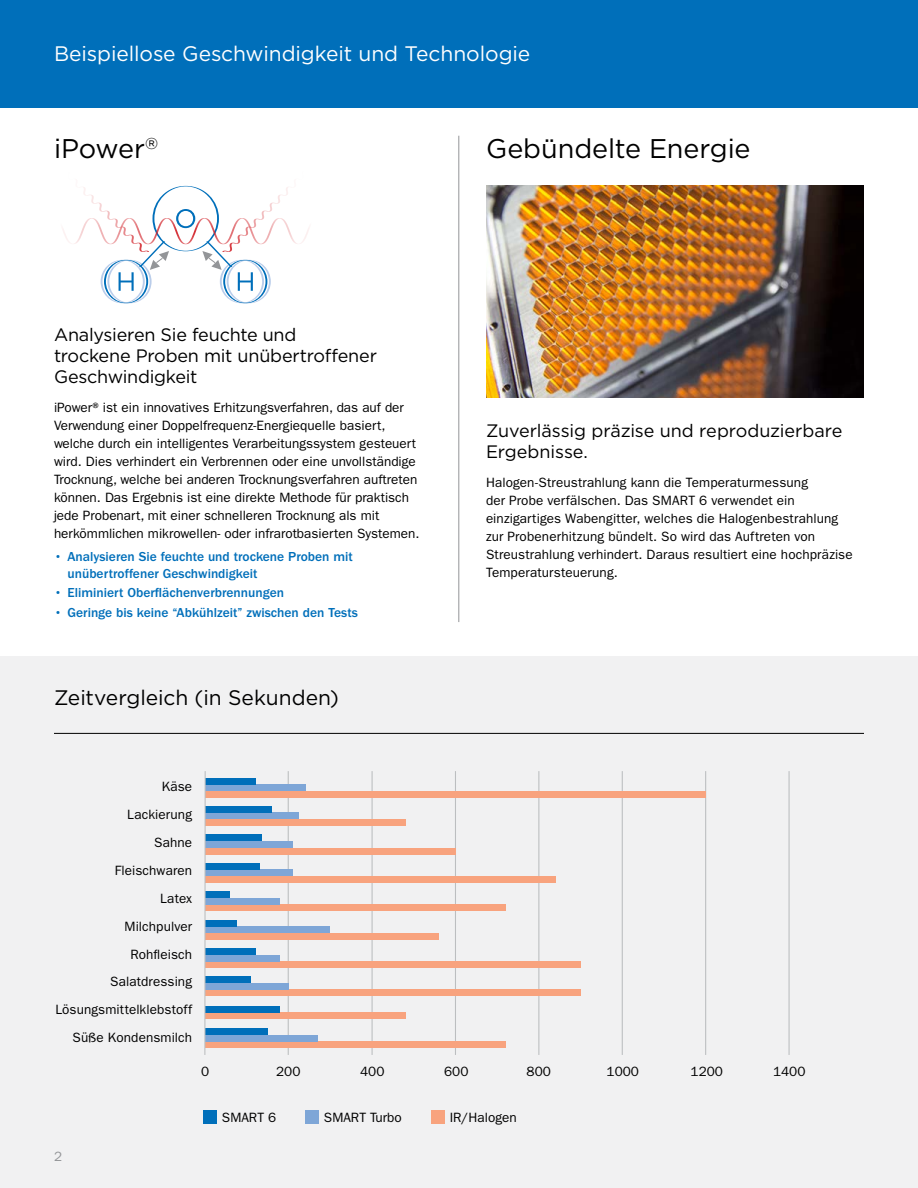
<style>
.page{position:relative;width:918px;height:1188px;background:#fff}
.page>*{position:absolute;margin:0;border:0;box-sizing:border-box;transform-origin:0 0}
.Section_Heading_2{font:27px "Gotham HTF";letter-spacing:-.005em;color:#000}
.Section_Bar{font:21px "Gotham HTF";letter-spacing:-.005em;color:#fff}
.Section_Bar-2{font:21px "Gotham HTF";letter-spacing:-.005em;color:#000}
.Section_Heading__lef{font:18px/21px "Gotham HTF";letter-spacing:-.015em;color:#000}
.Line_List_Heading{font:18px/21px "Gotham HTF";letter-spacing:-.005em;color:#000}
.Paragraph__left_alig{font:13.5px/18px "ITC Franklin Gothic Std";color:#000}
.Line_List_Heading-2{font:13.5px/18px "ITC Franklin Gothic Std";letter-spacing:.01em;color:#000}
.t1{font:500 13.5px/16.5px "ITC Franklin Gothic Std";color:#006fba}
.t2{font:13.5px "ITC Franklin Gothic Std";color:#939598}
</style>
<div class="page">
<div style="left:0;top:657px;width:918px;height:531px;background:#f1f1f2"></div>
<img style="left:486px;top:185px;width:378px;height:213px">
<div style="left:0;top:0;width:918px;height:108px;background:#006fba"></div>
<hr style="left:458px;top:136px;width:1px;height:486px;background:#939598">
<div style="left:108px;top:260px;width:43px;height:44px;border:1px solid #bacdea;border-radius:50%"></div>
<div style="left:101px;top:260px;width:43px;height:44px;border:1px solid #bacdea;border-radius:50%"></div>
<div style="left:227px;top:260px;width:43px;height:44px;border:1px solid #bacdea;border-radius:50%"></div>
<div style="left:220px;top:260px;width:44px;height:44px;border:1px solid #bacdea;border-radius:50%"></div>
<div style="left:104px;top:260px;width:44px;height:44px;border:1px solid #006fba;border-radius:50%"></div>
<div style="left:224px;top:260px;width:43px;height:44px;border:1px solid #006fba;border-radius:50%"></div>
<svg style="left:63px;top:185px;width:246px;height:106px"></svg>
<hr style="left:54px;top:733px;width:810px;height:1px;background:#000">
<div style="left:204px;top:1111px;width:13px;height:13px;background:#006fba"></div>
<div style="left:306px;top:1111px;width:13px;height:13px;background:#7ea6d7"></div>
<div style="left:431px;top:1111px;width:14px;height:13px;background:#f8a37e"></div>
<hr style="left:789px;top:771px;width:1px;height:284px;background:#bcbec0">
<hr style="left:705px;top:771px;width:1px;height:284px;background:#bcbec0">
<hr style="left:622px;top:771px;width:1px;height:284px;background:#bcbec0">
<hr style="left:538px;top:771px;width:1px;height:284px;background:#bcbec0">
<hr style="left:455px;top:771px;width:1px;height:284px;background:#bcbec0">
<hr style="left:372px;top:771px;width:1px;height:284px;background:#bcbec0">
<hr style="left:288px;top:771px;width:1px;height:284px;background:#bcbec0">
<div style="left:205px;top:892px;width:25px;height:6px;background:#006fba"></div>
<div style="left:205px;top:904px;width:300px;height:7px;background:#f8a37e"></div>
<div style="left:205px;top:898px;width:75px;height:6px;background:#7ea6d7"></div>
<div style="left:205px;top:791px;width:501px;height:6px;background:#f8a37e"></div>
<div style="left:205px;top:785px;width:100px;height:6px;background:#7ea6d7"></div>
<div style="left:205px;top:778px;width:50px;height:7px;background:#006fba"></div>
<div style="left:205px;top:819px;width:200px;height:7px;background:#f8a37e"></div>
<div style="left:205px;top:813px;width:94px;height:6px;background:#7ea6d7"></div>
<div style="left:205px;top:807px;width:67px;height:6px;background:#006fba"></div>
<div style="left:205px;top:848px;width:250px;height:6px;background:#f8a37e"></div>
<div style="left:205px;top:841px;width:88px;height:7px;background:#7ea6d7"></div>
<div style="left:205px;top:835px;width:57px;height:6px;background:#006fba"></div>
<div style="left:205px;top:876px;width:350px;height:7px;background:#f8a37e"></div>
<div style="left:205px;top:870px;width:88px;height:6px;background:#7ea6d7"></div>
<div style="left:205px;top:863px;width:54px;height:7px;background:#006fba"></div>
<div style="left:205px;top:933px;width:234px;height:6px;background:#f8a37e"></div>
<div style="left:205px;top:927px;width:125px;height:6px;background:#7ea6d7"></div>
<div style="left:205px;top:920px;width:31px;height:7px;background:#006fba"></div>
<div style="left:205px;top:961px;width:376px;height:7px;background:#f8a37e"></div>
<div style="left:205px;top:955px;width:75px;height:6px;background:#7ea6d7"></div>
<div style="left:205px;top:948px;width:50px;height:7px;background:#006fba"></div>
<div style="left:205px;top:990px;width:376px;height:6px;background:#f8a37e"></div>
<div style="left:205px;top:983px;width:84px;height:7px;background:#7ea6d7"></div>
<div style="left:205px;top:977px;width:46px;height:6px;background:#006fba"></div>
<div style="left:205px;top:1013px;width:200px;height:6px;background:#f8a37e"></div>
<div style="left:205px;top:1006px;width:75px;height:7px;background:#006fba"></div>
<div style="left:205px;top:1041px;width:300px;height:7px;background:#f8a37e"></div>
<div style="left:205px;top:1035px;width:113px;height:6px;background:#7ea6d7"></div>
<div style="left:205px;top:1028px;width:63px;height:7px;background:#006fba"></div>
<hr style="left:204px;top:771px;width:2px;height:284px;background:#bcbec0">
<p class="Section_Bar" style="left:54px;top:42px;width:478px">Beispiellose Geschwindigkeit und Technologie</p>
<p class="Section_Heading_2" style="left:54px;top:134px;width:106px">iPower<sup>®</sup></p>
<p class="Section_Heading_2" style="left:486px;top:134px;width:266px">Gebündelte Energie</p>
<p class="Section_Heading__lef" style="left:54px;top:324px;width:325px">Analysieren Sie feuchte und trockene Proben mit unübertroffener<br>Geschwindigkeit</p>
<p class="Paragraph__left_alig" style="left:54px;top:399px;width:367px">iPower® ist ein innovatives Erhitzungsverfahren, das auf der Verwendung einer Doppelfrequenz-Energiequelle basiert, welche durch ein intelligentes Verarbeitungssystem gesteuert wird. Dies verhindert ein Verbrennen oder eine unvollständige Trocknung, welche bei anderen Trocknungsverfahren auftreten können. Das Ergebnis ist eine direkte Methode für praktisch jede Probenart, mit einer schnelleren Trocknung als mit herkömmlichen mikrowellen- oder infrarotbasierten Systemen.</p>
<p class="t1" style="left:68px;top:549px;width:287px;text-indent:-14px">• Analysieren Sie feuchte und trockene Proben mit unübertroffener Geschwindigkeit</p>
<p class="t1" style="left:54px;top:585px;width:232px">• Eliminiert Oberflächenverbrennungen</p>
<p class="t1" style="left:54px;top:605px;width:305px">• Geringe bis keine “Abkühlzeit” zwischen den Tests</p>
<p class="Section_Bar-2" style="left:54px;top:686px;width:286px">Zeitvergleich (in Sekunden)</p>
<p class="Paragraph__left_alig" style="left:162px;top:778px;width:32px">Käse</p>
<p class="Paragraph__left_alig" style="left:127px;top:806px;width:66px">Lackierung</p>
<p class="Paragraph__left_alig" style="left:154px;top:834px;width:40px">Sahne</p>
<p class="Paragraph__left_alig" style="left:115px;top:861px;width:79px">Fleischwaren</p>
<p class="Paragraph__left_alig" style="left:160px;top:889px;width:34px">Latex</p>
<p class="Paragraph__left_alig" style="left:125px;top:917px;width:69px">Milchpulver</p>
<p class="Paragraph__left_alig" style="left:130px;top:945px;width:63px">Rohfleisch</p>
<p class="Paragraph__left_alig" style="left:110px;top:973px;width:83px">Salatdressing</p>
<p class="Paragraph__left_alig" style="left:55px;top:1001px;width:138px">Lösungsmittelklebstoff</p>
<p class="Paragraph__left_alig" style="left:73px;top:1029px;width:121px">Süße Kondensmilch</p>
<p class="Line_List_Heading" style="left:486px;top:420px;width:358px">Zuverlässig präzise und reproduzierbare<br>Ergebnisse.</p>
<p class="Line_List_Heading-2" style="left:486px;top:473px;width:368px">Halogen-Streustrahlung kann die Temperaturmessung<br>der Probe verfälschen. Das SMART 6 verwendet ein einzigartiges Wabengitter, welches die Halogenbestrahlung zur Probenerhitzung bündelt. So wird das Auftreten von Streustrahlung verhindert. Daraus resultiert eine hochpräzise Temperatursteuerung.</p>
<p class="Paragraph__left_alig" style="left:201px;top:1063px;width:10px">0</p>
<p class="Paragraph__left_alig" style="left:276px;top:1063px;width:26px">200</p>
<p class="Paragraph__left_alig" style="left:360px;top:1063px;width:26px">400</p>
<p class="Paragraph__left_alig" style="left:444px;top:1063px;width:26px">600</p>
<p class="Paragraph__left_alig" style="left:527px;top:1063px;width:26px">800</p>
<p class="Paragraph__left_alig" style="left:607px;top:1063px;width:34px">1000</p>
<p class="Paragraph__left_alig" style="left:691px;top:1063px;width:34px">1200</p>
<p class="Paragraph__left_alig" style="left:773px;top:1063px;width:34px">1400</p>
<p class="t2" style="left:54px;top:1149px;width:10px">2</p>
<p class="Paragraph__left_alig" style="left:222px;top:1108px;width:56px">SMART 6</p>
<p class="Paragraph__left_alig" style="left:324px;top:1108px;width:79px">SMART Turbo</p>
<p class="Paragraph__left_alig" style="left:450px;top:1108px;width:68px">IR/Halogen</p>
</div>
